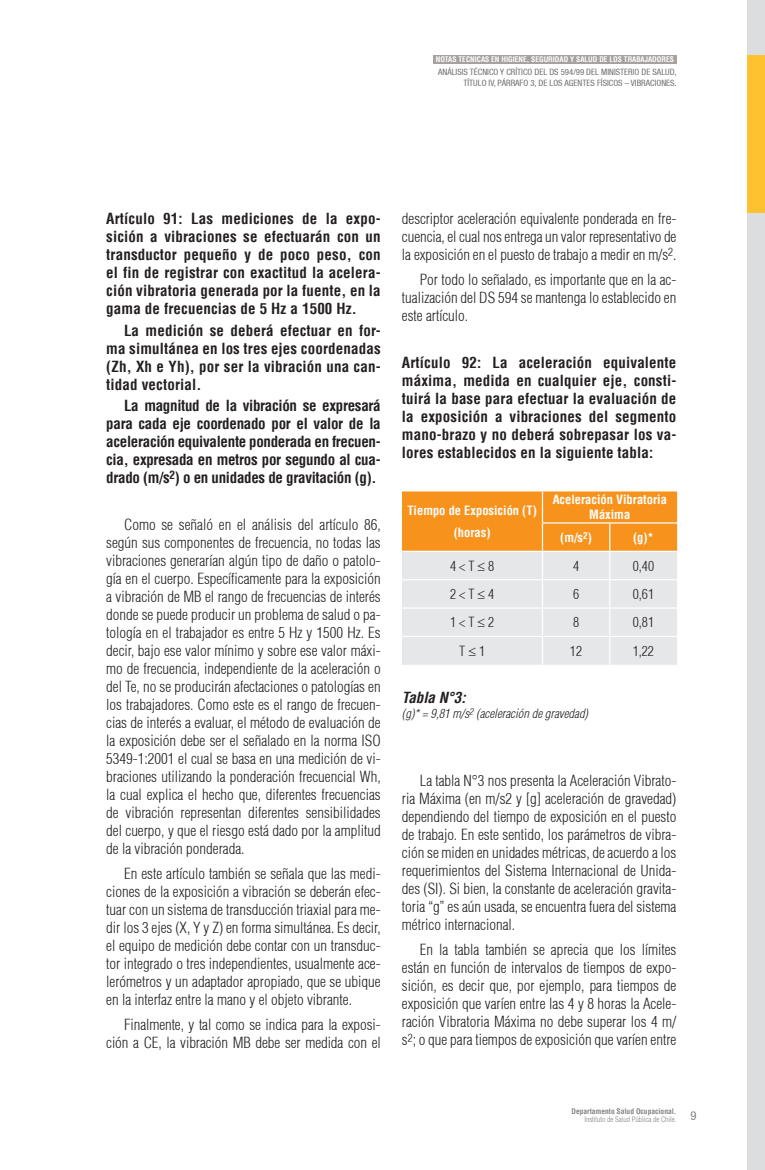
<style>
.page{position:relative;width:765px;height:1170px;background:#fff}
.page>*{position:absolute;margin:0;border:0;box-sizing:border-box;transform-origin:0 0}
.t1{font:300 condensed 15px/18px "Helvetica";color:#231f20;text-align:justify}
.t2{font:700 condensed 15px/18px "Helvetica";letter-spacing:.01em;color:#231f20;text-align:justify}
.t3{font:italic 700 condensed 15px "Helvetica";color:#231f20}
.t4{font:300 condensed 13.75px "Helvetica";color:#231f20}
.t5{font:700 condensed 12.5px/22.1px "Helvetica";color:#fff;text-align:center}
.t6{font:italic 300 condensed 12.5px "Helvetica";color:#231f20}
.t7{font:condensed 12.5px "Helvetica 57";color:#808285}
.t8{font:condensed 8.75px/10.5px "Helvetica 57";color:#6c6d70;text-align:right}
.t9{font:700 condensed 7.5px "Helvetica";color:#fff}
.t10{font:300 condensed 7.5px "Helvetica";color:#808285}
.t11{font:700 condensed 7.5px "Helvetica";color:#808285}
</style>
<div class="page">
<div style="left:747px;top:0;width:18px;height:1169px;background:#dcdddf"></div>
<div style="left:747px;top:55px;width:18px;height:158px;background:#fec231"></div>
<div style="left:433px;top:55px;width:243px;height:9px;background:#a7a2a0"></div>
<svg style="left:402px;top:491px;width:275px;height:173px;background:#eccba4"></svg>
<p class="t9" style="left:436px;top:55px;width:240px">NOTAS TECNICAS EN HIGIENE, SEGURIDAD Y SALUD DE LOS TRABAJADORES</p>
<p class="t8" style="left:438px;top:67px;width:240px">ANÁLISIS TÉCNICO Y CRÍTICO DEL DS 594/99 DEL MINISTERIO DE SALUD,<br>TÍTULO IV, PÁRRAFO 3, DE LOS AGENTES FÍSICOS – VIBRACIONES.</p>
<p class="t2" style="left:106px;top:209px;width:276px">Artículo 91: Las mediciones de la expo&shy;sición a vibraciones se efectuarán con un transductor pequeño y de poco peso, con el fin de registrar con exactitud la acelera&shy;ción vibratoria generada por la fuente, en la gama de frecuencias de 5 Hz a 1500 Hz.</p>
<p class="t2" style="left:106px;top:321px;width:276px;text-indent:18px">La medición se deberá efectuar en for&shy;ma simultánea en los tres ejes coordenadas (Zh, Xh e Yh), por ser la vibración una can&shy;tidad vectorial.</p>
<p class="t2" style="left:106px;top:396px;width:276px;text-indent:18px">La magnitud de la vibración se expresará para cada eje coordenado por el valor de la aceleración equivalente ponderada en frecuen&shy;cia, expresada en metros por segundo al cua&shy;drado (m/s<sup>2</sup>) o en unidades de gravitación (g).</p>
<p class="t1" style="left:106px;top:515px;width:276px;text-indent:18px">Como se señaló en el análisis del artículo 86, según sus componentes de frecuencia, no todas las vibraciones generarían algún tipo de daño o patolo&shy;gía en el cuerpo. Específicamente para la exposición a vibración de MB el rango de frecuencias de interés donde se puede producir un problema de salud o pa&shy;tología en el trabajador es entre 5 Hz y 1500 Hz. Es decir, bajo ese valor mínimo y sobre ese valor máxi&shy;mo de frecuencia, independiente de la aceleración o del Te, no se producirán afectaciones o patologías en los trabajadores. Como este es el rango de frecuen&shy;cias de interés a evaluar, el método de evaluación de la exposición debe ser el señalado en la norma ISO 5349-1:2001 el cual se basa en una medición de vi&shy;braciones utilizando la ponderación frecuencial Wh, la cual explica el hecho que, diferentes frecuencias de vibración representan diferentes sensibilidades del cuerpo, y que el riesgo está dado por la amplitud de la vibración ponderada.</p>
<p class="t1" style="left:106px;top:864px;width:276px;text-indent:18px">En este artículo también se señala que las medi&shy;ciones de la exposición a vibración se deberán efec&shy;tuar con un sistema de transducción triaxial para me&shy;dir los 3 ejes (X, Y y Z) en forma simultánea. Es decir, el equipo de medición debe contar con un transduc&shy;tor integrado o tres independientes, usualmente ace&shy;lerómetros y un adaptador apropiado, que se ubique en la interfaz entre la mano y el objeto vibrante.</p>
<p class="t1" style="left:106px;top:1015px;width:276px;text-align:right">Finalmente, y tal como se indica para la exposi&shy;ción a CE, la vibración MB debe ser medida con el</p>
<p class="t1" style="left:402px;top:209px;width:276px">descriptor aceleración equivalente ponderada en fre&shy;cuencia, el cual nos entrega un valor representativo de la exposición en el puesto de trabajo a medir en m/s<sup>2</sup>.</p>
<p class="t1" style="left:402px;top:270px;width:276px;text-indent:18px">Por todo lo señalado, es importante que en la ac&shy;tualización del DS 594 se mantenga lo establecido en este artículo.</p>
<p class="t2" style="left:402px;top:353px;width:276px">Artículo 92: La aceleración equivalente máxima, medida en cualquier eje, consti&shy;tuirá la base para efectuar la evaluación de la exposición a vibraciones del segmento mano-brazo y no deberá sobrepasar los va&shy;lores establecidos en la siguiente tabla:</p>
<p class="t5" style="left:408px;top:499px;width:131px">Tiempo de Exposición (T) (horas)</p>
<p class="t5" style="left:553px;top:492px;width:116px;line-height:15px">Aceleración Vibratoria<br>Máxima</p>
<p class="t5" style="left:560px;top:526px;width:33px">(m/s<sup>2</sup>)</p>
<p class="t5" style="left:633px;top:526px;width:22px">(g)*</p>
<p class="t4" style="left:450px;top:557px;width:46px">4 &lt; T ≤ 8</p>
<p class="t4" style="left:573px;top:557px;width:8px">4</p>
<p class="t4" style="left:633px;top:557px;width:23px">0,40</p>
<p class="t4" style="left:450px;top:585px;width:46px">2 &lt; T ≤ 4</p>
<p class="t4" style="left:573px;top:585px;width:8px">6</p>
<p class="t4" style="left:633px;top:585px;width:23px">0,61</p>
<p class="t4" style="left:450px;top:613px;width:46px">1 &lt; T ≤ 2</p>
<p class="t4" style="left:573px;top:613px;width:8px">8</p>
<p class="t4" style="left:633px;top:613px;width:23px">0,81</p>
<p class="t4" style="left:459px;top:642px;width:27px">T ≤ 1</p>
<p class="t4" style="left:570px;top:642px;width:14px">12</p>
<p class="t4" style="left:633px;top:642px;width:23px">1,22</p>
<p class="t3" style="left:402px;top:688px;width:65px">Tabla N°3:</p>
<p class="t6" style="left:402px;top:705px;width:188px">(g)* = 9,81 m/s<sup>2</sup> (aceleración de gravedad)</p>
<p class="t1" style="left:402px;top:771px;width:276px;text-indent:18px">La tabla N°3 nos presenta la Aceleración Vibrato&shy;ria Máxima (en m/s2 y [g] aceleración de gravedad) dependiendo del tiempo de exposición en el puesto de trabajo. En este sentido, los parámetros de vibra&shy;ción se miden en unidades métricas, de acuerdo a los requerimientos del Sistema Internacional de Unida&shy;des (SI). Si bien, la constante de aceleración gravita&shy;toria “g” es aún usada, se encuentra fuera del sistema métrico internacional.</p>
<p class="t1" style="left:402px;top:940px;width:276px;text-indent:18px">En la tabla también se aprecia que los límites están en función de intervalos de tiempos de expo&shy;sición, es decir que, por ejemplo, para tiempos de exposición que varíen entre las 4 y 8 horas la Acele&shy;ración Vibratoria Máxima no debe superar los 4 m/ s<sup>2</sup>; o que para tiempos de exposición que varíen entre</p>
<p class="t11" style="left:571px;top:1106px;width:106px">Departamento Salud Ocupacional.</p>
<p class="t10" style="left:584px;top:1114px;width:94px">Instituto de Salud Pública de Chile.</p>
<p class="t7" style="left:691px;top:1107px;width:7px">9</p>
</div>
